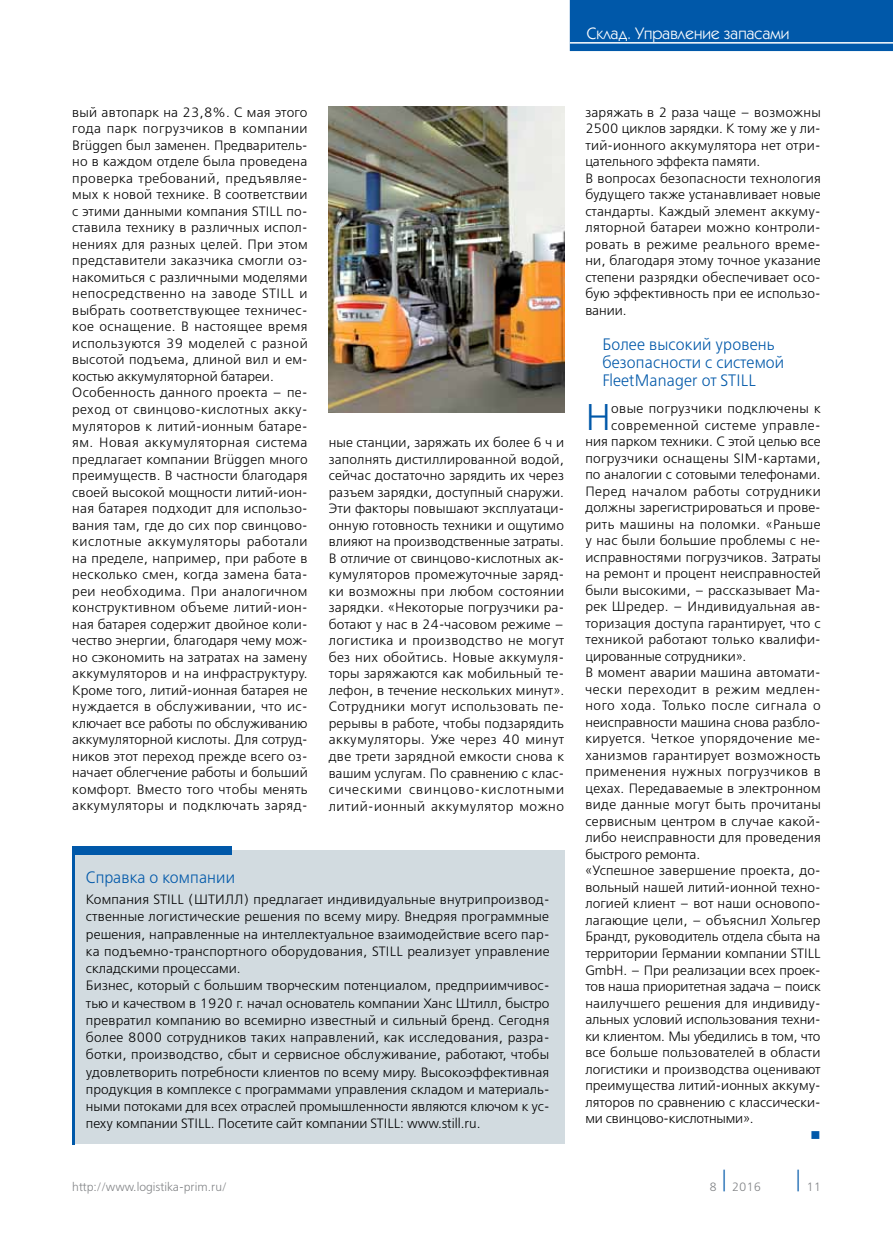
<style>
.page{position:relative;width:893px;height:1234px;background:#fff}
.page>*{position:absolute;margin:0;border:0;box-sizing:border-box;transform-origin:0 0}
.t1{font:300 37.05px "Free Set";color:#0058a9}
.t2{font:300 16.5px/18px "Free Set";letter-spacing:.01em;color:#0058a9;scale:.95 1}
.t3{font:16.5px "Kabel C";letter-spacing:.01em;color:#fff}
.t4{font:300 13.5px/16.5px "Free Set";letter-spacing:.015em;color:#000}
.t5{font:300 13.5px "Free Set";letter-spacing:-.01em;color:#000}
.t6{font:300 13.5px "Free Set";letter-spacing:.035em;color:#000}
.t7{font:300 13.5px "Free Set";letter-spacing:.04em;color:#000}
.t8{font:300 13.5px "Free Set";letter-spacing:-.005em;color:#000}
.t9{font:13.5px "Wingdings";color:#0058a9}
.t10{font:300 12px "Free Set";color:#808285}
</style>
<div class="page">
<div style="left:570px;top:0;width:323px;height:51px;background:#0058a9"></div>
<hr style="left:570px;top:42px;width:323px;height:2px;background:#fff">
<img style="left:329px;top:106px;width:235px;height:306px">
<div style="left:72px;top:850px;width:492px;height:293px;background:#d2dbe0"></div>
<hr style="left:72px;top:850px;width:2px;height:294px;background:#0058a9">
<div style="left:72px;top:846px;width:160px;height:9px;background:#0058a9"></div>
<p class="t3" style="left:587px;top:24px;width:204px">Склад. Управление запасами</p>
<p class="t4" style="left:72px;top:104px;width:237px">вый автопарк на 23,8%. С мая этого года парк погрузчиков в компании Brüggen был заменен. Предваритель&shy;но в каждом отделе была проведена проверка требований, предъявляе&shy;мых к новой технике. В соответствии с этими данными компания STILL по&shy;ставила технику в различных испол&shy;нениях для разных целей. При этом представители заказчика смогли оз&shy;накомиться с различными моделями непосредственно на заводе STILL и выбрать соответствующее техничес&shy;кое оснащение. В настоящее время используются 39 моделей с разной высотой подъема, длиной вил и ем&shy;костью аккумуляторной батареи.<br>Особенность данного проекта – пе&shy;реход от свинцово-кислотных акку&shy;муляторов к литий-ионным батаре&shy;ям. Новая аккумуляторная система предлагает компании Brüggen много преимуществ. В частности благодаря своей высокой мощности литий-ион&shy;ная батарея подходит для использо&shy;вания там, где до сих пор свинцово&shy;кислотные аккумуляторы работали на пределе, например, при работе в несколько смен, когда замена бата&shy;реи необходима. При аналогичном конструктивном объеме литий-ион&shy;ная батарея содержит двойное коли&shy;чество энергии, благодаря чему мож&shy;но сэкономить на затратах на замену аккумуляторов и на инфраструктуру.<br>Кроме того, литий-ионная батарея не нуждается в обслуживании, что ис&shy;ключает все работы по обслуживанию аккумуляторной кислоты. Для сотруд&shy;ников этот переход прежде всего оз&shy;начает облегчение работы и больший комфорт. Вместо того чтобы менять аккумуляторы и подключать заряд-</p>
<p class="t4" style="left:329px;top:434px;width:237px;text-align:justify">ные станции, заряжать их более 6 ч и заполнять дистиллированной водой, сейчас достаточно зарядить их через разъем зарядки, доступный снаружи.<br>Эти факторы повышают эксплуатаци&shy;онную готовность техники и ощутимо влияют на производственные затраты.<br>В отличие от свинцово-кислотных ак&shy;кумуляторов промежуточные заряд&shy;ки возможны при любом состоянии зарядки. «Некоторые погрузчики ра&shy;ботают у нас в 24-часовом режиме – логистика и производство не могут без них обойтись. Новые аккумуля&shy;торы заряжаются как мобильный те&shy;лефон, в течение нескольких минут».<br>Сотрудники могут использовать пе&shy;рерывы в работе, чтобы подзарядить аккумуляторы. Уже через 40 минут две трети зарядной емкости снова к вашим услугам. По сравнению с клас&shy;сическими свинцово-кислотными литий-ионный аккумулятор можно</p>
<p class="t2" style="left:86px;top:867px;width:158px">Справка о компании</p>
<p class="t4" style="left:86px;top:890px;width:465px;line-height:17.2px">Компания STILL (ШТИЛЛ) предлагает индивидуальные внутрипроизвод&shy;ственные логистические решения по всему миру. Внедряя программные решения, направленные на интеллектуальное взаимодействие всего пар&shy;ка подъемно-транспортного оборудования, STILL реализует управление складскими процессами.<br>Бизнес, который с большим творческим потенциалом, предприимчивос&shy;тью и качеством в 1920 г. начал основатель компании Ханс Штилл, быстро превратил компанию во всемирно известный и сильный бренд. Сегодня более 8000 сотрудников таких направлений, как исследования, разра&shy;ботки, производство, сбыт и сервисное обслуживание, работают, чтобы удовлетворить потребности клиентов по всему миру. Высокоэффективная продукция в комплексе с программами управления складом и материаль&shy;ными потоками для всех отраслей промышленности являются ключом к ус&shy;пеху компании STILL. Посетите сайт компании STILL: www.still.ru.</p>
<p class="t10" style="left:72px;top:1179px;width:156px">http://www.logistika-prim.ru/</p>
<p class="t4" style="left:585px;top:103px;width:237px">заряжать в 2 раза чаще – возможны<br>2500 циклов зарядки. К тому же у ли&shy;тий-ионного аккумулятора нет отри&shy;цательного эффекта памяти.<br>В вопросах безопасности технология будущего также устанавливает новые стандарты. Каждый элемент аккуму&shy;ляторной батареи можно контроли&shy;ровать в режиме реального време&shy;ни, благодаря этому точное указание степени разрядки обеспечивает осо&shy;бую эффективность при ее использо&shy;вании.</p>
<p class="t2" style="left:602px;top:335px;width:193px">Более высокий уровень безопасности с системой<br>FleetManager от STILL</p>
<h1 class="t1" style="left:585px;top:394px;width:27px">Н</h1>
<p class="t4" style="left:611px;top:400px;width:211px">овые погрузчики подключены к</p>
<p class="t6" style="left:611px;top:416px;width:211px">современной системе управле-</p>
<p class="t4" style="left:585px;top:433px;width:237px">ния парком техники. С этой целью все</p>
<p class="t4" style="left:585px;top:449px;width:237px">погрузчики оснащены SIM-картами,</p>
<p class="t4" style="left:585px;top:466px;width:237px">по аналогии с сотовыми телефонами.</p>
<p class="t6" style="left:585px;top:482px;width:237px">Перед началом работы сотрудники</p>
<p class="t4" style="left:585px;top:499px;width:237px">должны зарегистрироваться и прове-</p>
<p class="t4" style="left:585px;top:515px;width:237px">рить машины на поломки. «Раньше</p>
<p class="t4" style="left:585px;top:532px;width:237px">у нас были большие проблемы с не-</p>
<p class="t4" style="left:585px;top:548px;width:237px">исправностями погрузчиков. Затраты</p>
<p class="t4" style="left:585px;top:565px;width:237px">на ремонт и процент неисправностей</p>
<p class="t4" style="left:585px;top:581px;width:237px">были высокими, – рассказывает Ма-</p>
<p class="t4" style="left:585px;top:598px;width:237px">рек Шредер. – Индивидуальная ав-</p>
<p class="t4" style="left:585px;top:614px;width:237px">торизация доступа гарантирует, что с</p>
<p class="t4" style="left:585px;top:631px;width:237px">техникой работают только квалифи-</p>
<p class="t4" style="left:585px;top:647px;width:162px">цированные сотрудники».</p>
<p class="t4" style="left:585px;top:664px;width:237px">В момент аварии машина автомати-</p>
<p class="t7" style="left:585px;top:680px;width:237px">чески переходит в режим медлен-</p>
<p class="t7" style="left:585px;top:697px;width:237px">ного хода. Только после сигнала о</p>
<p class="t4" style="left:585px;top:713px;width:237px">неисправности машина снова разбло-</p>
<p class="t4" style="left:585px;top:730px;width:237px">кируется. Четкое упорядочение ме-</p>
<p class="t4" style="left:585px;top:746px;width:237px">ханизмов гарантирует возможность</p>
<p class="t6" style="left:585px;top:763px;width:237px">применения нужных погрузчиков в</p>
<p class="t4" style="left:585px;top:779px;width:237px">цехах. Передаваемые в электронном</p>
<p class="t4" style="left:585px;top:796px;width:237px">виде данные могут быть прочитаны</p>
<p class="t4" style="left:585px;top:812px;width:237px">сервисным центром в случае какой-</p>
<p class="t4" style="left:585px;top:829px;width:237px">либо неисправности для проведения</p>
<p class="t4" style="left:585px;top:845px;width:117px">быстрого ремонта.</p>
<p class="t4" style="left:585px;top:862px;width:237px">«Успешное завершение проекта, до-</p>
<p class="t4" style="left:585px;top:878px;width:237px">вольный нашей литий-ионной техно-</p>
<p class="t4" style="left:585px;top:895px;width:237px">логией клиент – вот наши основопо-</p>
<p class="t4" style="left:585px;top:911px;width:237px">лагающие цели, – объяснил Хольгер</p>
<p class="t4" style="left:585px;top:928px;width:237px">Брандт, руководитель отдела сбыта на</p>
<p class="t4" style="left:585px;top:944px;width:237px">территории Германии компании STILL</p>
<p class="t4" style="left:585px;top:961px;width:237px">GmbH. – При реализации всех проек-</p>
<p class="t5" style="left:585px;top:977px;width:237px">тов наша приоритетная задача – поиск</p>
<p class="t4" style="left:585px;top:994px;width:237px">наилучшего решения для индивиду-</p>
<p class="t8" style="left:585px;top:1010px;width:237px">альных условий использования техни-</p>
<p class="t5" style="left:585px;top:1027px;width:237px">ки клиентом. Мы убедились в том, что</p>
<p class="t4" style="left:585px;top:1043px;width:237px">все больше пользователей в области</p>
<p class="t4" style="left:585px;top:1060px;width:237px">логистики и производства оценивают</p>
<p class="t4" style="left:585px;top:1076px;width:237px">преимущества литий-ионных аккуму-</p>
<p class="t4" style="left:585px;top:1093px;width:237px">ляторов по сравнению с классически-</p>
<p class="t5" style="left:585px;top:1109px;width:170px">ми свинцово-кислотными».</p>
<p class="t9" style="left:811px;top:1127px;width:12px">■</p>
<p class="t10" style="left:709px;top:1179px;width:53px">8 <sup>│</sup> 2016</p>
<p class="t10" style="left:794px;top:1179px;width:29px"><sup>│</sup> 11</p>
</div>
